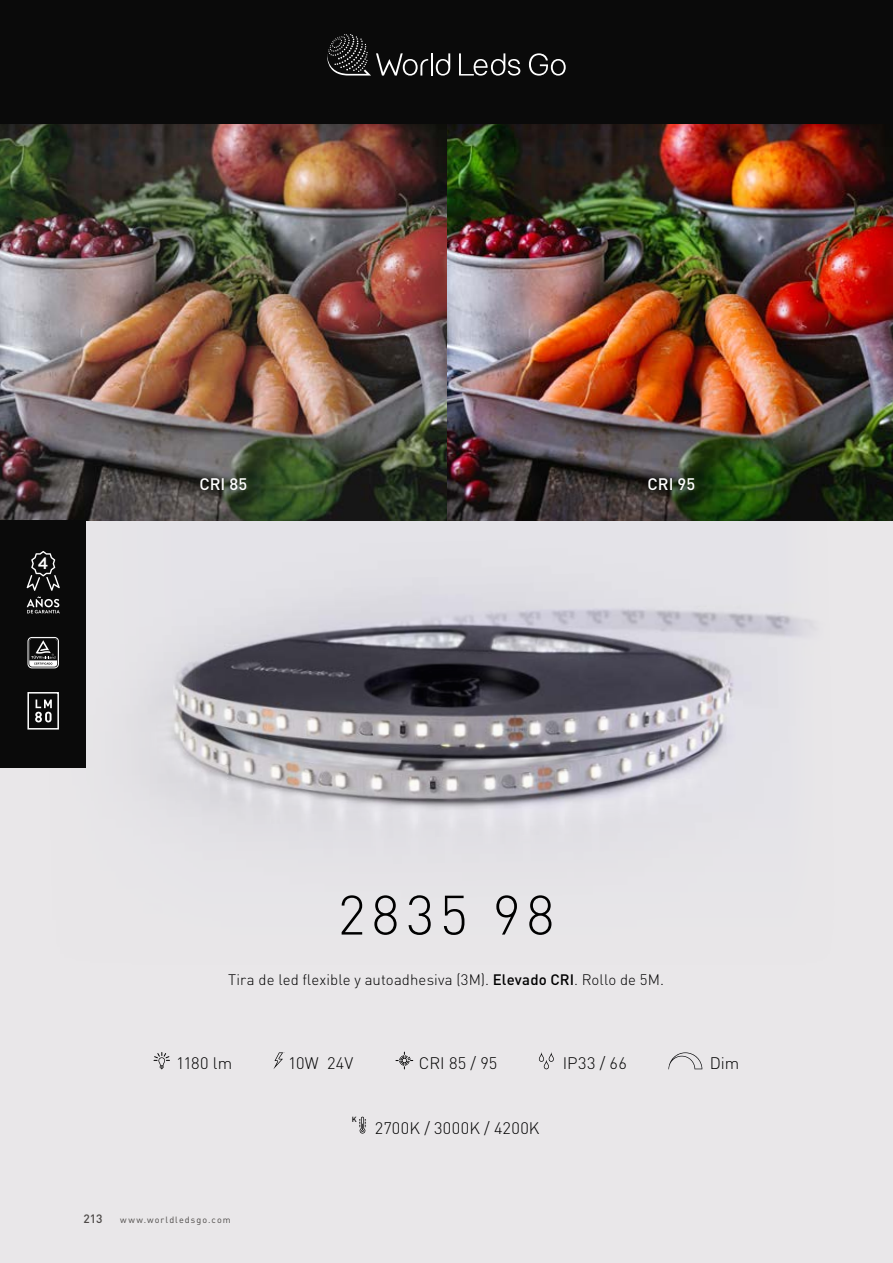
<style>
.page{position:relative;width:893px;height:1263px;background:#fff}
.page>*{position:absolute;margin:0;border:0;box-sizing:border-box;transform-origin:0 0}
.t1{font:300 54.6px "DIN Pro";letter-spacing:.105em;color:#000}
.t2{font:700 16.8px "Brandon Grotesque";color:#fff}
.t3{font:300 16.5px "DIN Pro";letter-spacing:.01em;color:#000}
.t4{font:500 16.5px "DIN Pro";color:#fff}
.t5{font:300 15px "DIN Pro";letter-spacing:.005em;color:#000}
.t6{font:500 12px "DIN Pro";color:#555150}
.t7{font:9px "DIN Pro";letter-spacing:.12em;color:#555150}
.t8{font:500 7.35px "DIN Pro";color:#000}
.s1{font-weight:500}
</style>
<div class="page">
<div style="left:0;top:520px;width:893px;height:743px;background:#e9e7e9"></div>
<img style="left:85px;top:520px;width:758px;height:315px">
<img style="left:0;top:123px;width:893px;height:397px">
<div style="left:0;top:0;width:893px;height:123px;background:#0a0a0a"></div>
<hr style="left:431px;top:53px;width:2px;height:23px;background:#fff">
<svg style="left:436px;top:53px;width:14px;height:23px"></svg>
<svg style="left:459px;top:53px;width:61px;height:23px"></svg>
<svg style="left:529px;top:53px;width:37px;height:23px"></svg>
<svg style="left:327px;top:34px;width:101px;height:42px"></svg>
<svg style="left:154px;top:1052px;width:16px;height:17px"></svg>
<svg style="left:273px;top:1052px;width:10px;height:17px"></svg>
<svg style="left:396px;top:1052px;width:17px;height:17px"></svg>
<svg style="left:539px;top:1052px;width:15px;height:17px"></svg>
<svg style="left:668px;top:1052px;width:34px;height:17px"></svg>
<svg style="left:359px;top:1117px;width:7px;height:16px"></svg>
<div style="left:0;top:520px;width:85px;height:248px;background:#0a0a0a"></div>
<svg style="left:27px;top:551px;width:33px;height:62px"></svg>
<svg style="left:28px;top:637px;width:31px;height:31px"></svg>
<div style="left:27px;top:692px;width:32px;height:37px;border:2px solid #fff"></div>
<svg style="left:35px;top:699px;width:17px;height:23px"></svg>
<p class="t2" style="left:38px;top:552px;width:12px">4</p>
<p class="t4" style="left:199px;top:473px;width:49px">CRI 85</p>
<p class="t4" style="left:648px;top:473px;width:49px">CRI 95</p>
<h1 class="t1" style="left:338px;top:878px;width:218px">2835 98</h1>
<p class="t5" style="left:228px;top:970px;width:438px">Tira de led flexible y autoadhesiva (3M). <span class="s1">Elevado CRI</span>. Rollo de 5M.</p>
<p class="t3" style="left:176px;top:1052px;width:57px">1180 lm</p>
<p class="t3" style="left:288px;top:1052px;width:67px">10W 24V</p>
<p class="t3" style="left:419px;top:1052px;width:80px">CRI 85 / 95</p>
<p class="t3" style="left:563px;top:1052px;width:66px">IP33 / 66</p>
<p class="t3" style="left:710px;top:1052px;width:31px">Dim</p>
<p class="t6" style="left:84px;top:1211px;width:20px">213</p>
<p class="t7" style="left:120px;top:1214px;width:112px">www.worldledsgo.com</p>
<p class="t8" style="left:352px;top:1115px;width:6px">K</p>
<p class="t3" style="left:375px;top:1116px;width:166px">2700K / 3000K / 4200K</p>
</div>
